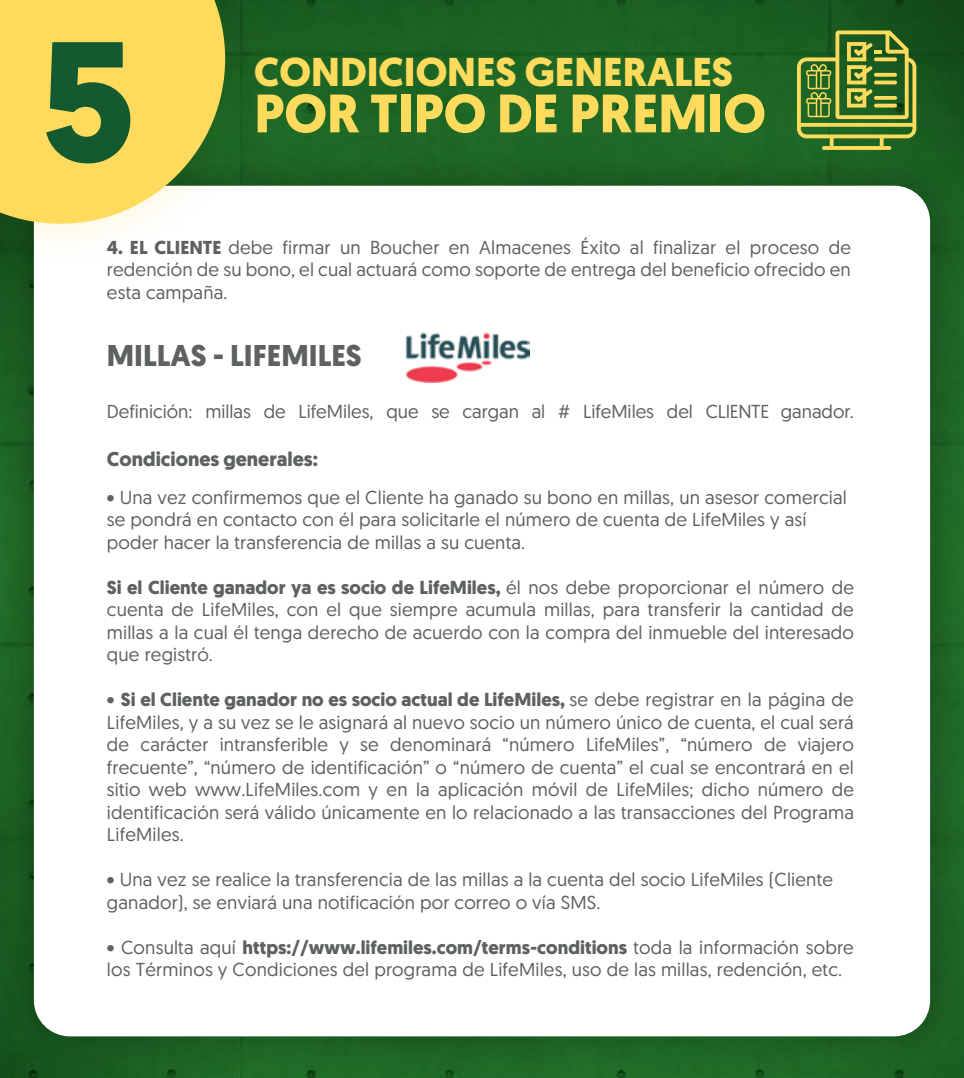
<style>
.page{position:relative;width:964px;height:1078px;background:#fff}
.page>*{position:absolute;margin:0;border:0;box-sizing:border-box;transform-origin:0 0}
.t1{font:700 170px "Geomanist";color:#135a30}
.t2{font:700 54px "Geomanist";color:#ffdb5d}
.t3{font:700 40.2px "Geomanist";color:#ffdb5d}
.t4{font:700 30px "Geomanist";color:#5e6162}
.t5{font:700 20px "Geomanist";color:#5e6162}
.t6{font:18.8px/22.4px "Geomanist";letter-spacing:.01em;color:#5e6162;text-align:justify}
.s1{font-weight:700}
</style>
<div class="page">
<img style="left:299px;top:0;width:665px;height:114px">
<img style="left:0;top:114px;width:964px;height:963px">
<div style="left:34px;top:186px;width:896px;height:850px;background:#fff;border-radius:36px"></div>
<img style="left:0;top:0;width:299px;height:296px">
<svg style="left:0;top:0;width:225px;height:224px;fill:#ffdb5d"></svg>
<img style="left:406px;top:332px;width:123px;height:50px">
<svg style="left:797px;top:30px;width:119px;height:120px"></svg>
<h1 class="t1" style="left:41px;top:-12px;width:95px">5</h1>
<h3 class="t3" style="left:254px;top:45px;width:480px">CONDICIONES GENERALES</h3>
<h2 class="t2" style="left:254px;top:77px;width:513px">POR TIPO DE PREMIO</h2>
<p class="t6" style="left:107px;top:235px;width:745px"><span class="s1">4. EL CLIENTE</span> debe firmar un Boucher en Almacenes Éxito al finalizar el proceso de redención de su bono, el cual actuará como soporte de entrega del beneficio ofrecido en esta campaña.</p>
<h3 class="t4" style="left:107px;top:335px;width:256px">MILLAS - LIFEMILES</h3>
<p class="t6" style="left:107px;top:399px;width:748px">Definición: millas de LifeMiles, que se cargan al # LifeMiles del CLIENTE ganador.</p>
<p class="t5" style="left:107px;top:445px;width:212px">Condiciones generales:</p>
<p class="t6" style="left:107px;top:485px;width:741px;text-align:left">• Una vez confirmemos que el Cliente ha ganado su bono en millas, un asesor comercial se pondrá en contacto con él para solicitarle el número de cuenta de LifeMiles y así poder hacer la transferencia de millas a su cuenta.</p>
<p class="t6" style="left:107px;top:575px;width:748px"><span class="s1">Si el Cliente ganador ya es socio de LifeMiles,</span> él nos debe proporcionar el número de cuenta de LifeMiles, con el que siempre acumula millas, para transferir la cantidad de millas a la cual él tenga derecho de acuerdo con la compra del inmueble del interesado que registró.</p>
<p class="t6" style="left:107px;top:687px;width:748px">• <span class="s1">Si el Cliente ganador no es socio actual de LifeMiles,</span> se debe registrar en la página de LifeMiles, y a su vez se le asignará al nuevo socio un número único de cuenta, el cual será de carácter intransferible y se denominará “número LifeMiles”, “número de viajero frecuente”, “número de identificación” o “número de cuenta” el cual se encontrará en el sitio web www.LifeMiles.com y en la aplicación móvil de LifeMiles; dicho número de identificación será válido únicamente en lo relacionado a las transacciones del Programa LifeMiles.</p>
<p class="t6" style="left:107px;top:867px;width:727px">• Una vez se realice la transferencia de las millas a la cuenta del socio LifeMiles (Cliente ganador), se enviará una notificación por correo o vía SMS.</p>
<p class="t6" style="left:107px;top:935px;width:748px">• Consulta aquí <span class="s1">https://www.lifemiles.com/terms-conditions</span> toda la información sobre los Términos y Condiciones del programa de LifeMiles, uso de las millas, redención, etc.</p>
</div>
